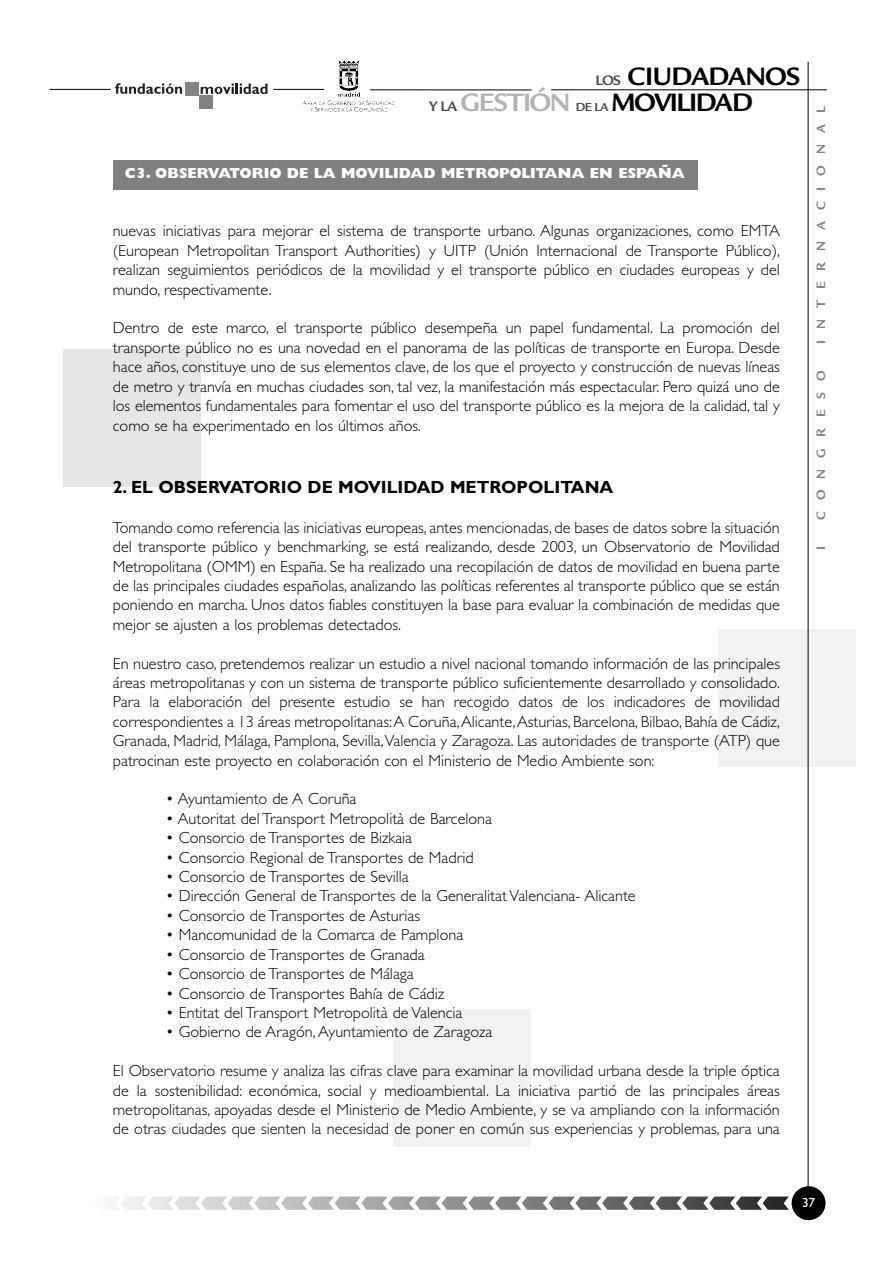
<style>
.page{position:relative;width:893px;height:1263px;background:#fff}
.page>*{position:absolute;margin:0;border:0;box-sizing:border-box;transform-origin:0 0}
.t1{font:700 27.45px/26.1px "Legacy Sans Std";letter-spacing:-.045em;color:#000}
.t2{font:700 17.7px "Gill Sans";color:#000}
.t3{font:300 16.2px/19.4px "Gill Sans";color:#000;text-align:justify}
.t4{font:800 14.7px "Gill Sans Std";color:#fff}
.t5{font:700 13.2px "Legacy Sans Std";letter-spacing:.835em;color:#808080}
.t6{font:13.2px "Gill Sans";color:#fff}
.s1{font-size:15px;color:#4d4d4d}
.s2{color:#b3b3b3}
.s3{font-size:12.6px;color:#4d4d4d}
</style>
<div class="page">
<div style="left:64px;top:349px;width:137px;height:137px;background:#e6e6e6"></div>
<div style="left:393px;top:1009px;width:137px;height:137px;background:#f2f2f2"></div>
<div style="left:718px;top:630px;width:137px;height:137px;background:#f2f2f2"></div>
<hr style="left:273px;top:89px;width:51px;height:1px;background:#000">
<hr style="left:50px;top:89px;width:61px;height:1px;background:#000">
<hr style="left:807px;top:62px;width:1px;height:1126px;background:#000">
<div style="left:791px;top:1186px;width:34px;height:34px;background:#000;border-radius:50%"></div>
<img style="left:338px;top:60px;width:22px;height:6px">
<svg style="left:115px;top:83px;width:67px;height:11px"></svg>
<svg style="left:201px;top:83px;width:66px;height:11px"></svg>
<div style="left:185px;top:82px;width:13px;height:13px;background:#808285"></div>
<div style="left:199px;top:96px;width:13px;height:13px;background:#808285"></div>
<hr style="left:551px;top:90px;width:276px;height:1px;background:#000">
<hr style="left:370px;top:90px;width:161px;height:1px;background:#000">
<svg style="left:113px;top:1197px;width:675px;height:13px"></svg>
<div style="left:113px;top:160px;width:584px;height:30px;background:#808080"></div>
<h1 class="t1" style="left:429px;top:66px;width:372px;text-indent:166px"><span class="s1">LOS</span> CIUDADANOS<br><span class="s1">Y LA</span> <span class="s2">GESTIÓN</span> <span class="s3">DE LA</span> MOVILIDAD</h1>
<p class="t4" style="left:125px;top:168px;width:561px">C3. OBSERVATORIO DE LA MOVILIDAD METROPOLITANA EN ESPAÑA</p>
<p class="t3" style="left:113px;top:223px;width:668px">nuevas iniciativas para mejorar el sistema de transporte urbano. Algunas organizaciones, como EMTA (European Metropolitan Transport Authorities) y UITP (Unión Internacional de Transporte Público), realizan seguimientos periódicos de la movilidad y el transporte público en ciudades europeas y del mundo, respectivamente.</p>
<p class="t3" style="left:113px;top:320px;width:668px">Dentro de este marco, el transporte público desempeña un papel fundamental. La promoción del transporte público no es una novedad en el panorama de las políticas de transporte en Europa. Desde hace años, constituye uno de sus elementos clave, de los que el proyecto y construcción de nuevas líneas de metro y tranvía en muchas ciudades son, tal vez, la manifestación más espectacular. Pero quizá uno de los elementos fundamentales para fomentar el uso del transporte público es la mejora de la calidad, tal y como se ha experimentado en los últimos años.</p>
<p class="t2" style="left:113px;top:481px;width:502px">2. EL OBSERVATORIO DE MOVILIDAD METROPOLITANA</p>
<p class="t3" style="left:113px;top:519px;width:668px">Tomando como referencia las iniciativas europeas, antes mencionadas, de bases de datos sobre la situación del transporte público y benchmarking, se está realizando, desde 2003, un Observatorio de Movilidad Metropolitana (OMM) en España. Se ha realizado una recopilación de datos de movilidad en buena parte de las principales ciudades españolas, analizando las políticas referentes al transporte público que se están poniendo en marcha. Unos datos fiables constituyen la base para evaluar la combinación de medidas que mejor se ajusten a los problemas detectados.</p>
<p class="t3" style="left:113px;top:655px;width:668px">En nuestro caso, pretendemos realizar un estudio a nivel nacional tomando información de las principales áreas metropolitanas y con un sistema de transporte público suficientemente desarrollado y consolidado.<br>Para la elaboración del presente estudio se han recogido datos de los indicadores de movilidad correspondientes a 13 áreas metropolitanas:A Coruña,Alicante,Asturias, Barcelona, Bilbao, Bahía de Cádiz, Granada, Madrid, Málaga, Pamplona, Sevilla,Valencia y Zaragoza. Las autoridades de transporte (ATP) que patrocinan este proyecto en colaboración con el Ministerio de Medio Ambiente son:</p>
<p class="t3" style="left:166px;top:791px;width:192px">• Ayuntamiento de A Coruña</p>
<p class="t3" style="left:166px;top:811px;width:328px">• Autoritat del Transport Metropolità de Barcelona</p>
<p class="t3" style="left:166px;top:830px;width:248px">• Consorcio de Transportes de Bizkaia</p>
<p class="t3" style="left:166px;top:849px;width:309px">• Consorcio Regional de Transportes de Madrid</p>
<p class="t3" style="left:166px;top:869px;width:244px">• Consorcio de Transportes de Sevilla</p>
<p class="t3" style="left:166px;top:888px;width:471px">• Dirección General de Transportes de la Generalitat Valenciana- Alicante</p>
<p class="t3" style="left:166px;top:908px;width:256px">• Consorcio de Transportes de Asturias</p>
<p class="t3" style="left:166px;top:927px;width:299px">• Mancomunidad de la Comarca de Pamplona</p>
<p class="t3" style="left:166px;top:946px;width:260px">• Consorcio de Transportes de Granada</p>
<p class="t3" style="left:166px;top:966px;width:249px">• Consorcio de Transportes de Málaga</p>
<p class="t3" style="left:166px;top:985px;width:280px">• Consorcio de Transportes Bahía de Cádiz</p>
<p class="t3" style="left:166px;top:1005px;width:298px">• Entitat del Transport Metropolità de Valencia</p>
<p class="t3" style="left:166px;top:1024px;width:328px">• Gobierno de Aragón, Ayuntamiento de Zaragoza</p>
<p class="t3" style="left:113px;top:1063px;width:668px">El Observatorio resume y analiza las cifras clave para examinar la movilidad urbana desde la triple óptica de la sostenibilidad: económica, social y medioambiental. La iniciativa partió de las principales áreas metropolitanas, apoyadas desde el Ministerio de Medio Ambiente, y se va ampliando con la información de otras ciudades que sienten la necesidad de poner en común sus experiencias y problemas, para una</p>
<p class="t5" style="left:816px;top:344px;width:239px;rotate:-90deg">INTERNACIONAL</p>
<p class="t5" style="left:816px;top:520px;width:151px;rotate:-90deg">CONGRESO</p>
<p class="t5" style="left:816px;top:550px;width:5px;rotate:-90deg">I</p>
<p class="t6" style="left:802px;top:1198px;width:15px">37</p>
</div>
